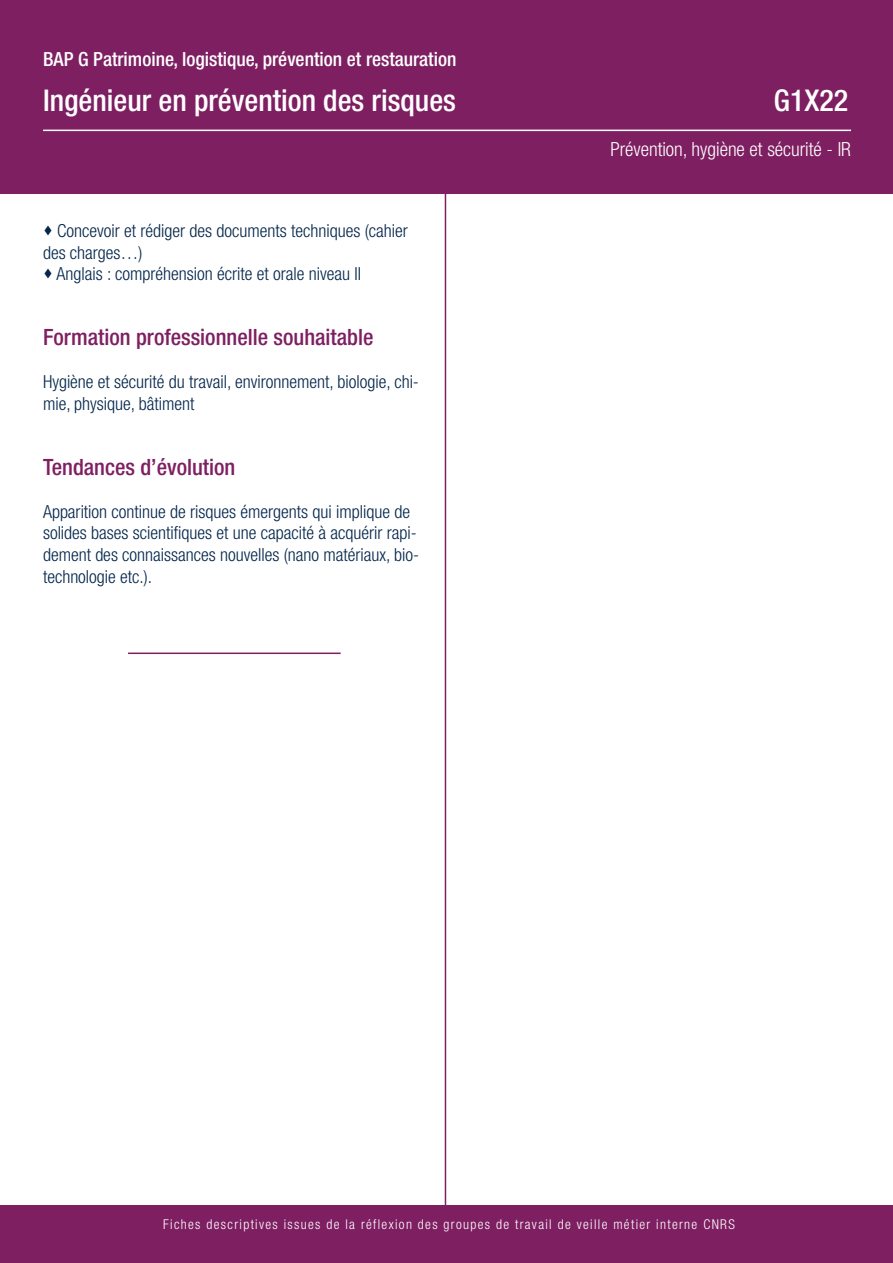
<style>
.page{position:relative;width:893px;height:1263px;background:#fff}
.page>*{position:absolute;margin:0;border:0;box-sizing:border-box;transform-origin:0 0}
.t1{font:500 condensed 30px "Helvetica Neue LT Std";color:#fff}
.t2{font:500 condensed 22.5px "Helvetica Neue LT Std";color:#7e1f62}
.t3{font:500 condensed 19.5px "Helvetica Neue LT Std";color:#fff}
.t4{font:300 condensed 19.5px "Helvetica Neue LT Std";color:#fff}
.t5{font:300 condensed 18px/21.6px "Helvetica Neue LT Std";color:#04264b}
.t6{font:300 condensed 13.5px "Helvetica Neue LT Std";letter-spacing:.1em;color:#fff}
</style>
<div class="page">
<hr style="left:445px;top:0;width:1px;height:1209px;background:#7e1f62">
<div style="left:0;top:0;width:893px;height:194px;background:#7e1f62"></div>
<hr style="left:43px;top:130px;width:808px;height:1px;background:#fff">
<hr style="left:128px;top:652px;width:213px;height:2px;background:#7e1f62">
<div style="left:0;top:1205px;width:893px;height:58px;background:#7e1f62"></div>
<p class="t3" style="left:43px;top:52px;width:415px">BAP G Patrimoine, logistique, prévention et restauration</p>
<h1 class="t1" style="left:43px;top:89px;width:414px">Ingénieur en prévention des risques</h1>
<h1 class="t1" style="left:774px;top:89px;width:76px">G1X22</h1>
<p class="t4" style="left:610px;top:142px;width:242px">Prévention, hygiène et sécurité - IR</p>
<p class="t5" style="left:43px;top:221px;width:366px">• Concevoir et rédiger des documents techniques (cahier des charges…)</p>
<p class="t5" style="left:43px;top:264px;width:319px">• Anglais : compréhension écrite et orale niveau II</p>
<p class="t2" style="left:43px;top:329px;width:332px">Formation professionnelle souhaitable</p>
<p class="t5" style="left:43px;top:372px;width:377px">Hygiène et sécurité du travail, environnement, biologie, chi&shy;mie, physique, bâtiment</p>
<p class="t2" style="left:43px;top:458px;width:194px">Tendances d’évolution</p>
<p class="t5" style="left:43px;top:502px;width:378px">Apparition continue de risques émergents qui implique de solides bases scientifiques et une capacité à acquérir rapi&shy;dement des connaissances nouvelles (nano matériaux, bio&shy;technologie etc.).</p>
<p class="t6" style="left:163px;top:1219px;width:573px">Fiches descriptives issues de la réflexion des groupes de travail de veille métier interne CNRS</p>
</div>
